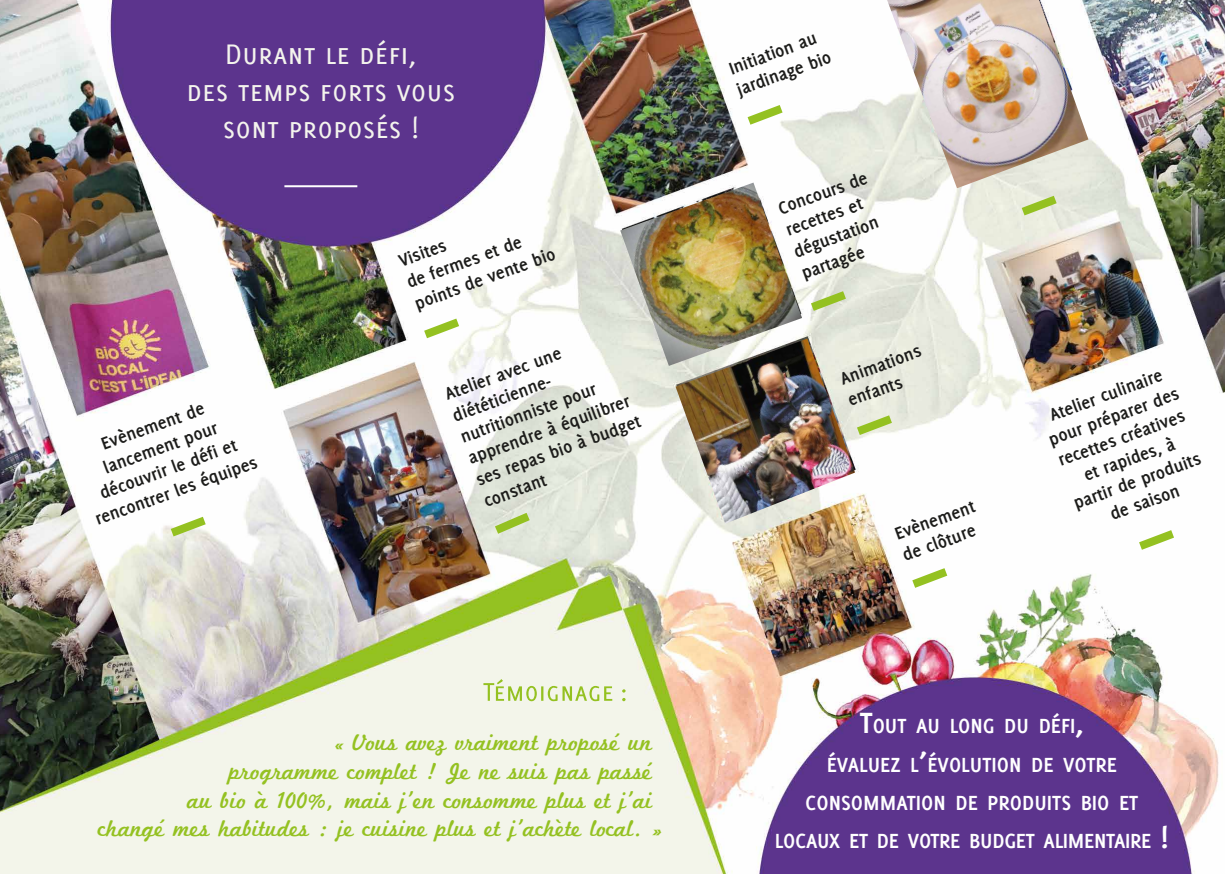
<style>
.page{position:relative;width:1225px;height:874px;background:#fff}
.page>*{position:absolute;margin:0;border:0;box-sizing:border-box;transform-origin:0 0}
.t1{font:31px/37px "Delicious Small Caps";color:#f4f4ed;text-align:center}
.t2{font:24px "Marketing Script";color:#94c121}
.t3{font:700 22.4px/38.4px "Delicious";color:#fff;text-align:center}
.t4{font:700 19px/22.8px "Delicious";color:#1d1d1b}
.s1{font-size:32px}
</style>
<div class="page">
<img style="left:0;top:0;width:1225px;height:873px">
<svg style="left:483px;top:678px;width:142px;height:23px;background:#dee9be"></svg>
<img style="left:675px;top:338px;width:180px;height:185px">
<img style="left:887px;top:0;width:201px;height:188px">
<img style="left:620px;top:182px;width:182px;height:184px">
<hr style="left:284px;top:185px;width:73px;height:2px;background:#fff">
<svg style="left:162px;top:510px;width:53px;height:32px"></svg>
<svg style="left:415px;top:312px;width:53px;height:32px"></svg>
<svg style="left:486px;top:505px;width:52px;height:35px;background:#d3dfbd"></svg>
<svg style="left:738px;top:98px;width:53px;height:33px"></svg>
<svg style="left:802px;top:284px;width:53px;height:33px"></svg>
<svg style="left:848px;top:408px;width:53px;height:33px"></svg>
<svg style="left:903px;top:561px;width:53px;height:33px"></svg>
<svg style="left:1012px;top:189px;width:53px;height:33px;background:#dbe3c0"></svg>
<svg style="left:1130px;top:523px;width:53px;height:33px"></svg>
<h1 class="t1" style="left:186px;top:35px;width:270px">Durant le défi,<br>des temps forts vous sont proposés !</h1>
<p class="t4" style="left:68px;top:444px;width:173px;text-align:center;rotate:-20deg">Evènement de lancement pour découvrir le défi et rencontrer les équipes</p>
<p class="t4" style="left:395px;top:250px;width:150px;rotate:-20deg">Visites<br>de fermes et de points de vente bio</p>
<p class="t4" style="left:441px;top:383px;width:175px;rotate:-20deg">Atelier avec une diététicienne&shy;nutritionniste pour apprendre à équilibrer ses repas bio à budget constant</p>
<p class="t2" style="left:334px;top:727px;width:320px">« Vous avez vraiment proposé un</p>
<p class="t2" style="left:229px;top:756px;width:425px">programme complet ! Je ne suis pas passé</p>
<p class="t2" style="left:188px;top:785px;width:466px">au bio à 100%, mais j'en consomme plus et j’ai</p>
<p class="t2" style="left:98px;top:813px;width:566px">changé mes habitudes : je cuisine plus et j’achète local. »</p>
<p class="t4" style="left:725px;top:58px;width:101px;rotate:-20deg">Initiation au jardinage bio</p>
<p class="t4" style="left:774px;top:198px;width:95px;rotate:-20deg">Concours de recettes et dégustation partagée</p>
<p class="t4" style="left:836px;top:368px;width:87px;rotate:-20deg">Animations enfants</p>
<p class="t4" style="left:891px;top:523px;width:86px;rotate:-20deg">Evènement de clôture</p>
<p class="t4" style="left:1037px;top:407px;width:139px;text-align:center;rotate:-20deg">Atelier culinaire pour préparer des recettes créatives et rapides, à partir de produits de saison</p>
<p class="t3" style="left:775px;top:706px;width:395px"><span class="s1">T</span>OUT AU LONG DU DÉFI<span class="s1">,<br></span>ÉVALUEZ L<span class="s1">’</span>ÉVOLUTION DE VOTRE<br>CONSOMMATION DE PRODUITS BIO ET<br>LOCAUX ET DE VOTRE BUDGET ALIMENTAIRE <span class="s1">!</span></p>
</div>
